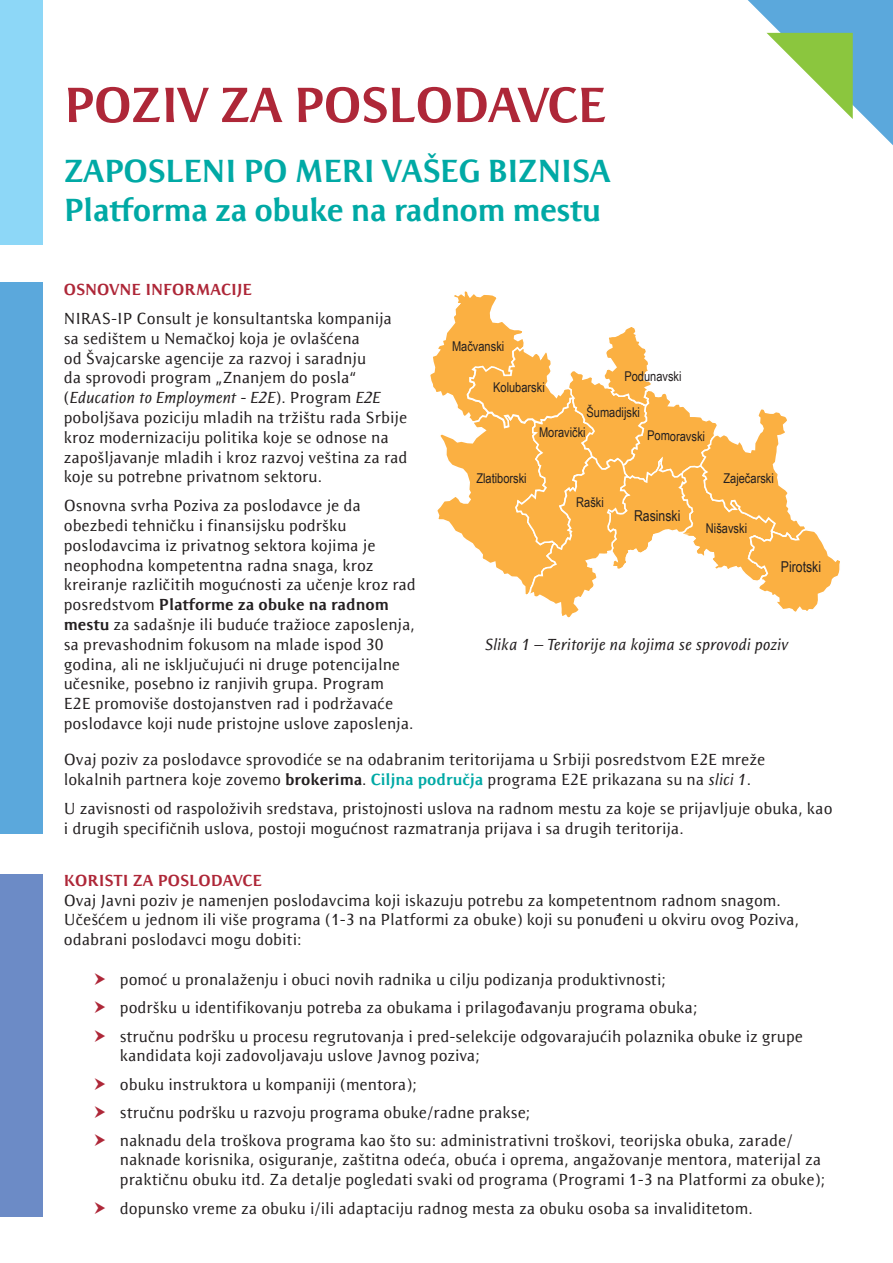
<style>
.page{position:relative;width:893px;height:1263px;background:#fff}
.page>*{position:absolute;margin:0;border:0;box-sizing:border-box;transform-origin:0 0}
.t1{font:700 51px "Resavska BG Sans";letter-spacing:-.02em;color:#ae2738}
.t2{font:700 33px "Resavska BG Sans";letter-spacing:-.02em;color:#00a9a5}
.List_Paragraph_List{font:16.5px/19.8px "Resavska BG Sans";color:#231f20}
.t3{font:italic 16.5px "Resavska BG Sans";color:#231f20}
.List_Paragraph_List-2{font:700 16.5px "Resavska BG Sans";color:#ae2738}
.t4{font:15px "Arial Narrow";color:#231f20}
.t5{font:13.5px "Arial Narrow";color:#231f20}
.s1{font-style:italic}
.s2{font-weight:700}
.s3{font-weight:700;color:#00a9a5}
</style>
<div class="page">
<svg style="left:748px;top:0;width:145px;height:145px"></svg>
<div style="left:0;top:0;width:43px;height:244px;background:#8dd7f7"></div>
<div style="left:0;top:283px;width:43px;height:551px;background:#5ba8dc"></div>
<div style="left:0;top:874px;width:43px;height:342px;background:#6c8bc6"></div>
<svg style="left:430px;top:291px;width:410px;height:327px"></svg>
<p class="t1" style="left:64px;top:76px;width:544px">POZIV ZA POSLODAVCE</p>
<p class="t2" style="left:64px;top:152px;width:549px">ZAPOSLENI PO MERI VAŠEG BIZNISA</p>
<p class="t2" style="left:64px;top:191px;width:539px">Platforma za obuke na radnom mestu</p>
<p class="List_Paragraph_List-2" style="left:64px;top:280px;width:190px">OSNOVNE INFORMACIJE</p>
<p class="List_Paragraph_List" style="left:64px;top:309px;width:345px">NIRAS-IP Consult je konsultantska kompanija sa sedištem u Nemačkoj koja je ovlašćena<br>od Švajcarske agencije za razvoj i saradnju<br>da sprovodi program „Znanjem do posla“ (<span class="s1">Education to Employment - E2E</span>). Program <span class="s1">E2E </span>poboljšava poziciju mladih na tržištu rada Srbije kroz modernizaciju politika koje se odnose na zapošljavanje mladih i kroz razvoj veština za rad koje su potrebne privatnom sektoru.</p>
<p class="List_Paragraph_List" style="left:64px;top:496px;width:354px">Osnovna svrha Poziva za poslodavce je da obezbedi tehničku i finansijsku podršku poslodavcima iz privatnog sektora kojima je neophodna kompetentna radna snaga, kroz kreiranje različitih mogućnosti za učenje kroz rad posredstvom <span class="s2">Platforme za obuke na radnom mestu</span> za sadašnje ili buduće tražioce zaposlenja, sa prevashodnim fokusom na mlade ispod 30 godina, ali ne isključujući ni druge potencijalne učesnike, posebno iz ranjivih grupa. Program<br>E2E promoviše dostojanstven rad i podržavaće poslodavce koji nude pristojne uslove zaposlenja.</p>
<p class="t5" style="left:452px;top:336px;width:54px">Mačvanski</p>
<p class="t5" style="left:493px;top:377px;width:53px">Kolubarski</p>
<p class="t5" style="left:624px;top:366px;width:59px">Podunavski</p>
<p class="t5" style="left:586px;top:402px;width:55px">Šumadijski</p>
<p class="t5" style="left:539px;top:422px;width:48px">Moravički</p>
<p class="t5" style="left:476px;top:468px;width:52px">Zlatiborski</p>
<p class="t5" style="left:576px;top:492px;width:29px">Raški</p>
<p class="t5" style="left:647px;top:425px;width:59px;rotate:1deg">Pomoravski</p>
<p class="t4" style="left:634px;top:504px;width:48px">Rasinski</p>
<p class="t5" style="left:723px;top:468px;width:52px">Zaječarski</p>
<p class="t5" style="left:706px;top:518px;width:43px">Nišavski</p>
<p class="t4" style="left:781px;top:555px;width:42px">Pirotski</p>
<p class="t3" style="left:485px;top:635px;width:305px">Slika 1 – Teritorije na kojima se sprovodi poziv</p>
<p class="List_Paragraph_List" style="left:64px;top:750px;width:703px">Ovaj poziv za poslodavce sprovodiće se na odabranim teritorijama u Srbiji posredstvom E2E mreže lokalnih partnera koje zovemo <span class="s2">brokerima</span>. <span class="s3">Ciljna područja</span> programa E2E prikazana su na <span class="s1">slici 1</span>.</p>
<p class="List_Paragraph_List" style="left:64px;top:799px;width:770px">U zavisnosti od raspoloživih sredstava, pristojnosti uslova na radnom mestu za koje se prijavljuje obuka, kao i drugih specifičnih uslova, postoji mogućnost razmatranja prijava i sa drugih teritorija.</p>
<p class="List_Paragraph_List-2" style="left:64px;top:871px;width:200px">KORISTI ZA POSLODAVCE</p>
<p class="List_Paragraph_List" style="left:64px;top:890px;width:737px">Ovaj Javni poziv je namenjen poslodavcima koji iskazuju potrebu za kompetentnom radnom snagom.<br>Učešćem u jednom ili više programa (1-3 na Platformi za obuke) koji su ponuđeni u okviru ovog Poziva, odabrani poslodavci mogu dobiti:</p>
<p class="List_Paragraph_List" style="left:120px;top:969px;width:548px">pomoć u pronalaženju i obuci novih radnika u cilju podizanja produktivnosti;</p>
<p class="List_Paragraph_List" style="left:120px;top:998px;width:579px">podršku u identifikovanju potreba za obukama i prilagođavanju programa obuka;</p>
<p class="List_Paragraph_List" style="left:120px;top:1026px;width:685px">stručnu podršku u procesu regrutovanja i pred-selekcije odgovarajućih polaznika obuke iz grupe kandidata koji zadovoljavaju uslove Javnog poziva;</p>
<p class="List_Paragraph_List" style="left:120px;top:1074px;width:299px">obuku instruktora u kompaniji (mentora);</p>
<p class="List_Paragraph_List" style="left:120px;top:1102px;width:412px">stručnu podršku u razvoju programa obuke/radne prakse;</p>
<p class="List_Paragraph_List" style="left:120px;top:1130px;width:707px">naknadu dela troškova programa kao što su: administrativni troškovi, teorijska obuka, zarade/ naknade korisnika, osiguranje, zaštitna odeća, obuća i oprema, angažovanje mentora, materijal za praktičnu obuku itd. Za detalje pogledati svaki od programa (Programi 1-3 na Platformi za obuke);</p>
<p class="List_Paragraph_List" style="left:120px;top:1199px;width:634px">dopunsko vreme za obuku i/ili adaptaciju radnog mesta za obuku osoba sa invaliditetom.</p>
</div>
